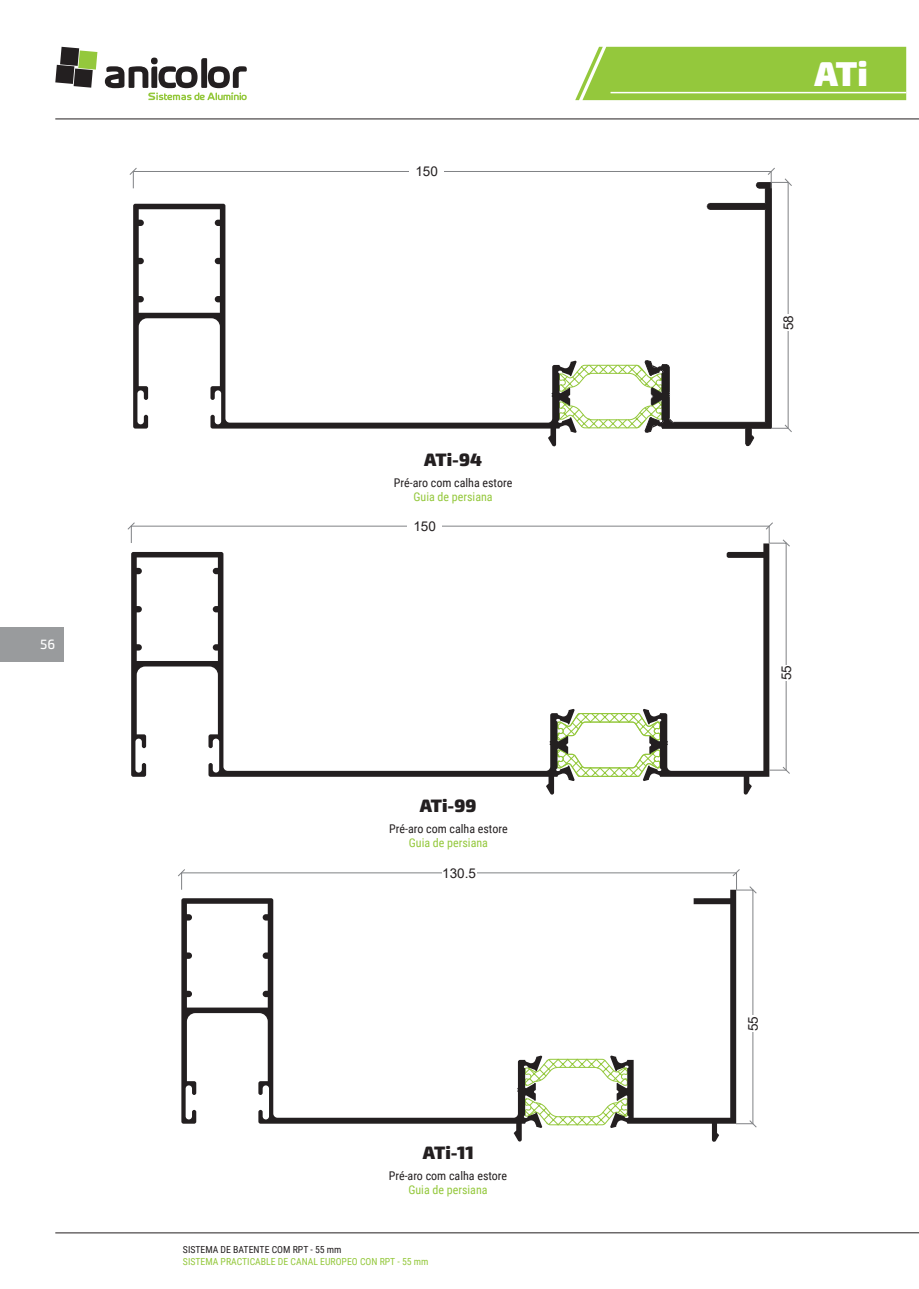
<style>
.page{position:relative;width:919px;height:1289px;background:#fff}
.page>*{position:absolute;margin:0;border:0;box-sizing:border-box;transform-origin:0 0}
.t1{font:900 34.5px "Exo 2.0";color:#fff}
.t2{font:900 18px "Exo 2.0";color:#231f20}
.t3{font:13.5px "Arial";color:#231f20}
.t4{font:500 13.5px "Exo 2.0";color:#fff}
.t5{font:12px "Roboto Condensed";color:#231f20}
.t6{font:12px "Roboto Condensed";color:#94c83c}
.t7{font:9.75px "Roboto Condensed";color:#94c83c}
.t8{font:9.75px "Roboto Condensed";color:#231f20}
</style>
<div class="page">
<svg style="left:575px;top:47px;width:331px;height:53px;background:#9acb47"></svg>
<hr style="left:610px;top:92px;width:296px;height:1px;background:#fff">
<div style="left:0;top:627px;width:64px;height:34px;background:#999b9d"></div>
<svg style="left:133px;top:204px;width:425px;height:242px"></svg>
<svg style="left:558px;top:182px;width:213px;height:264px"></svg>
<div style="left:133px;top:171px;width:638px;height:17px;border:1px solid #808285"></div>
<div style="left:409px;top:166px;width:34px;height:10px;background:#fff"></div>
<svg style="left:129px;top:168px;width:8px;height:7px"></svg>
<svg style="left:767px;top:168px;width:8px;height:7px"></svg>
<svg style="left:784px;top:424px;width:8px;height:8px"></svg>
<svg style="left:784px;top:178px;width:8px;height:8px"></svg>
<svg style="left:131px;top:552px;width:425px;height:242px"></svg>
<svg style="left:556px;top:543px;width:213px;height:251px"></svg>
<div style="left:131px;top:526px;width:638px;height:17px;border:1px solid #808285"></div>
<div style="left:407px;top:521px;width:34px;height:10px;background:#fff"></div>
<svg style="left:127px;top:522px;width:8px;height:7px"></svg>
<svg style="left:765px;top:522px;width:8px;height:7px"></svg>
<div style="left:769px;top:543px;width:17px;height:227px;border:1px solid #808285"></div>
<svg style="left:782px;top:766px;width:8px;height:8px"></svg>
<svg style="left:782px;top:539px;width:8px;height:7px"></svg>
<div style="left:781px;top:665px;width:10px;height:15px;background:#fff"></div>
<svg style="left:542px;top:889px;width:194px;height:252px"></svg>
<svg style="left:181px;top:898px;width:361px;height:243px"></svg>
<div style="left:181px;top:872px;width:555px;height:17px;border:1px solid #808285"></div>
<div style="left:442px;top:867px;width:34px;height:10px;background:#fff"></div>
<svg style="left:178px;top:869px;width:7px;height:7px"></svg>
<svg style="left:732px;top:869px;width:7px;height:7px"></svg>
<div style="left:735px;top:889px;width:18px;height:234px;border:1px solid #808285"></div>
<svg style="left:749px;top:1120px;width:7px;height:7px"></svg>
<svg style="left:749px;top:886px;width:7px;height:7px"></svg>
<div style="left:748px;top:1015px;width:9px;height:16px;background:#fff"></div>
<svg style="left:55px;top:47px;width:42px;height:41px"></svg>
<svg style="left:105px;top:58px;width:142px;height:42px"></svg>
<hr style="left:55px;top:119px;width:863px;height:1px;background:#231f20">
<hr style="left:55px;top:1232px;width:863px;height:1px;background:#231f20">
<p class="t4" style="left:40px;top:636px;width:17px">56</p>
<p class="t3" style="left:415px;top:162px;width:24px">150</p>
<h2 class="t2" style="left:424px;top:448px;width:59px">ATi-94</h2>
<p class="t5" style="left:394px;top:474px;width:120px">Pré-aro com calha estore</p>
<p class="t6" style="left:413px;top:488px;width:81px">Guia de persiana</p>
<p class="t3" style="left:413px;top:517px;width:24px">150</p>
<h2 class="t2" style="left:419px;top:794px;width:58px">ATi-99</h2>
<p class="t5" style="left:389px;top:820px;width:120px">Pré-aro com calha estore</p>
<p class="t6" style="left:409px;top:834px;width:81px">Guia de persiana</p>
<p class="t3" style="left:442px;top:863px;width:35px">130.5</p>
<h2 class="t2" style="left:423px;top:1141px;width:52px">ATi-11</h2>
<p class="t5" style="left:389px;top:1167px;width:120px">Pré-aro com calha estore</p>
<p class="t6" style="left:408px;top:1181px;width:81px">Guia de persiana</p>
<p class="t8" style="left:183px;top:1242px;width:160px">SISTEMA DE BATENTE COM RPT - 55 mm</p>
<p class="t7" style="left:183px;top:1254px;width:247px">SISTEMA PRACTICABLE DE CANAL EUROPEO CON RPT - 55 mm</p>
<h1 class="t1" style="left:814px;top:53px;width:55px">ATi</h1>
<p class="t3" style="left:779px;top:330px;width:17px;rotate:-90deg">58</p>
<p class="t3" style="left:777px;top:680px;width:17px;rotate:-90deg">55</p>
<p class="t3" style="left:743px;top:1031px;width:17px;rotate:-90deg">55</p>
</div>
